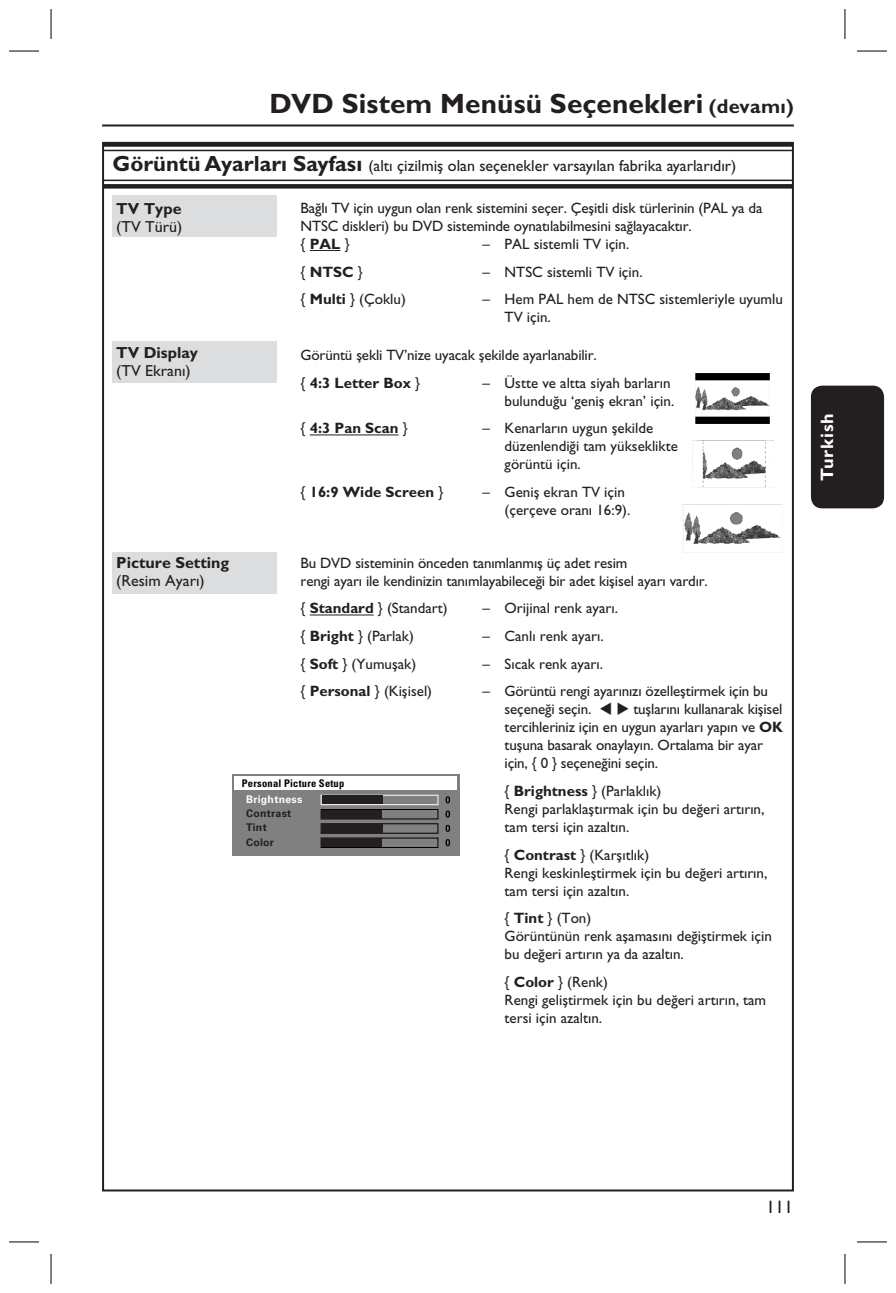
<style>
.page{position:relative;width:896px;height:1293px;background:#fff}
.page>*{position:absolute;margin:0;border:0;box-sizing:border-box;transform-origin:0 0}
.t1{font:700 28px "Gill Sans Tur";letter-spacing:.005em;color:#231f20}
.t2{font:700 18px "Gill Sans Std";letter-spacing:.05em;color:#fff}
.t3{font:18px "Gill Sans Std";color:#231f20}
.t4{font:16px "Gill Sans Tur";color:#231f20}
.t5{font:700 16px "Gill Sans Tur";color:#231f20}
.t6{font:15px/18px "Gill Sans Tur";color:#231f20}
.t7{font:700 15px "Gill Sans Tur";color:#231f20}
.t8{font:700 condensed 10.6px "Univers";letter-spacing:.02em;color:#000}
.t9{font:700 10.6px/14.2px "Univers";letter-spacing:.03em;color:#231f20}
.t10{font:700 10.6px "Univers";letter-spacing:.03em;color:#fff}
.s1{font-size:20px}
.s2{font-weight:700;font-size:22px}
.s3{font-weight:700}
.s4{font-weight:400}
</style>
<div class="page">
<div style="left:811px;top:386px;width:73px;height:122px;background:#231f20;border-radius:11px"></div>
<div style="left:112px;top:553px;width:165px;height:41px;background:#dcdddf"></div>
<div style="left:112px;top:341px;width:165px;height:42px;background:#dcdddf"></div>
<div style="left:112px;top:195px;width:165px;height:42px;background:#dcdddf"></div>
<div style="left:104px;top:142px;width:688px;height:5px;background:#231f20"></div>
<hr style="left:104px;top:150px;width:688px;height:1px;background:#231f20">
<hr style="left:104px;top:180px;width:688px;height:1px;background:#231f20">
<div style="left:104px;top:184px;width:688px;height:5px;background:#231f20"></div>
<hr style="left:310px;top:250px;width:30px;height:1px;background:#231f20">
<hr style="left:310px;top:434px;width:88px;height:1px;background:#231f20">
<hr style="left:310px;top:614px;width:64px;height:1px;background:#231f20">
<img style="left:683px;top:504px;width:99px;height:40px">
<img style="left:695px;top:373px;width:75px;height:51px">
<img style="left:692px;top:440px;width:82px;height:47px">
<hr style="left:102px;top:124px;width:692px;height:2px;background:#231f20">
<div style="left:233px;top:774px;width:227px;height:81px;background:#808080"></div>
<div style="left:321px;top:795px;width:117px;height:10px;background:#808080;border:1px solid #fff"></div>
<div style="left:321px;top:809px;width:117px;height:10px;background:#808080;border:1px solid #000"></div>
<div style="left:321px;top:823px;width:117px;height:10px;background:#808080;border:1px solid #000"></div>
<div style="left:321px;top:837px;width:117px;height:11px;background:#808080;border:1px solid #000"></div>
<svg style="left:445px;top:796px;width:5px;height:7px"></svg>
<svg style="left:445px;top:810px;width:5px;height:7px"></svg>
<svg style="left:445px;top:825px;width:5px;height:7px"></svg>
<svg style="left:445px;top:839px;width:5px;height:7px"></svg>
<div style="left:234px;top:776px;width:223px;height:14px;background:#fff"></div>
<div style="left:322px;top:796px;width:61px;height:8px;background:#231f20"></div>
<div style="left:321px;top:810px;width:61px;height:8px;background:#231f20"></div>
<div style="left:321px;top:824px;width:61px;height:8px;background:#231f20"></div>
<div style="left:321px;top:839px;width:61px;height:8px;background:#231f20"></div>
<hr style="left:9px;top:51px;width:30px;height:1px;background:#000">
<hr style="left:857px;top:51px;width:30px;height:1px;background:#000">
<hr style="left:9px;top:1241px;width:30px;height:1px;background:#000">
<hr style="left:857px;top:1241px;width:30px;height:1px;background:#000">
<hr style="left:51px;top:9px;width:1px;height:30px;background:#000">
<hr style="left:51px;top:1254px;width:1px;height:30px;background:#000">
<hr style="left:844px;top:9px;width:1px;height:30px;background:#000">
<hr style="left:844px;top:1254px;width:1px;height:30px;background:#000">
<h1 class="t1" style="left:270px;top:94px;width:526px">DVD Sistem Menüsü Seçenekleri <span class="s1">(devamı)</span></h1>
<p class="t4" style="left:112px;top:160px;width:625px"><span class="s2">Görüntü Ayarları Sayfası</span> (altı çizilmiş olan seçenekler varsayılan fabrika ayarlarıdır)</p>
<p class="t6" style="left:300px;top:201px;width:463px">Bağlı TV için uygun olan renk sistemini seçer. Çeşitli disk türlerinin (PAL ya da<br>NTSC diskleri) bu DVD sisteminde oynatılabilmesini sağlayacaktır.<br>{ <span class="s3">PAL</span> }</p>
<p class="t5" style="left:116px;top:203px;width:67px">TV Type</p>
<p class="t4" style="left:116px;top:221px;width:68px">(TV Türü)</p>
<p class="t6" style="left:482px;top:237px;width:148px">– PAL sistemli TV için.</p>
<p class="t5" style="left:116px;top:347px;width:83px">TV Display</p>
<p class="t4" style="left:116px;top:365px;width:76px">(TV Ekranı)</p>
<p class="t5" style="left:116px;top:557px;width:114px">Picture Setting</p>
<p class="t4" style="left:116px;top:575px;width:90px">(Resim Ayarı)</p>
<p class="t7" style="left:300px;top:266px;width:64px"><span class="s4">{</span> NTSC <span class="s4">}</span></p>
<p class="t6" style="left:482px;top:264px;width:161px">– NTSC sistemli TV için.</p>
<p class="t6" style="left:300px;top:292px;width:107px">{ <span class="s3">Multi</span> } (Çoklu)</p>
<p class="t6" style="left:504px;top:292px;width:280px;text-indent:-22px">– Hem PAL hem de NTSC sistemleriyle uyumlu<br>TV için.</p>
<p class="t6" style="left:300px;top:343px;width:298px;line-height:27.6px">Görüntü şekli TV’nize uyacak şekilde ayarlanabilir. { <span class="s3">4:3 Letter Box</span> }</p>
<p class="t6" style="left:482px;top:375px;width:193px;text-align:right">– Üstte ve altta siyah barların bulunduğu ‘geniş ekran’ için.</p>
<p class="t7" style="left:300px;top:423px;width:109px"><span class="s4">{</span> 4:3 Pan Scan <span class="s4">}</span></p>
<p class="t6" style="left:504px;top:421px;width:175px;text-indent:-22px">– Kenarların uygun şekilde düzenlendiği tam yükseklikte görüntü için.</p>
<p class="t7" style="left:300px;top:487px;width:144px"><span class="s4">{</span> 16:9 Wide Screen <span class="s4">}</span></p>
<p class="t6" style="left:504px;top:485px;width:127px;text-indent:-22px">– Geniş ekran TV için (çerçeve oranı 16:9).</p>
<p class="t6" style="left:300px;top:555px;width:409px">Bu DVD sisteminin önceden tanımlanmış üç adet resim<br>rengi ayarı ile kendinizin tanımlayabileceği bir adet kişisel ayarı vardır.</p>
<p class="t6" style="left:300px;top:601px;width:148px">{ <span class="s3">Standard</span> } (Standart)</p>
<p class="t6" style="left:482px;top:601px;width:137px">– Orijinal renk ayarı.</p>
<p class="t6" style="left:300px;top:629px;width:115px">{ <span class="s3">Bright</span> } (Parlak)</p>
<p class="t6" style="left:482px;top:629px;width:123px">– Canlı renk ayarı.</p>
<p class="t6" style="left:300px;top:656px;width:117px">{ <span class="s3">Soft</span> } (Yumuşak)</p>
<p class="t6" style="left:482px;top:656px;width:122px">– Sıcak renk ayarı.</p>
<p class="t6" style="left:300px;top:684px;width:133px">{ <span class="s3">Personal</span> } (Kişisel)</p>
<p class="t6" style="left:504px;top:684px;width:265px;text-indent:-22px">– Görüntü rengi ayarınızı özelleştirmek için bu seçeneği seçin.</p>
<p class="t6" style="left:504px;top:702px;width:280px;text-indent:129px">tuşlarını kullanarak kişisel tercihleriniz için en uygun ayarları yapın ve <span class="s3">OK </span>tuşuna basarak onaylayın. Ortalama bir ayar için, { 0 } seçeneğini seçin.</p>
<p class="t6" style="left:504px;top:783px;width:261px">{ <span class="s3">Brightness</span> } (Parlaklık)<br>Rengi parlaklaştırmak için bu değeri artırın, tam tersi için azaltın.</p>
<p class="t6" style="left:504px;top:847px;width:264px">{ <span class="s3">Contrast</span> } (Karşıtlık)<br>Rengi keskinleştirmek için bu değeri artırın, tam tersi için azaltın.</p>
<p class="t6" style="left:504px;top:911px;width:269px">{ <span class="s3">Tint</span> } (Ton)<br>Görüntünün renk aşamasını değiştirmek için bu değeri artırın ya da azaltın.</p>
<p class="t6" style="left:504px;top:974px;width:263px">{ <span class="s3">Color</span> } (Renk)<br>Rengi geliştirmek için bu değeri artırın, tam tersi için azaltın.</p>
<p class="t8" style="left:242px;top:779px;width:104px">Personal Picture Setup</p>
<p class="t10" style="left:246px;top:795px;width:58px">Brightness</p>
<p class="t9" style="left:246px;top:807px;width:47px">Contrast<br>Tint<br>Color</p>
<p class="t2" style="left:821px;top:480px;width:69px;rotate:-90deg">Turkish</p>
<p class="t3" style="left:766px;top:1201px;width:28px">111</p>
</div>
